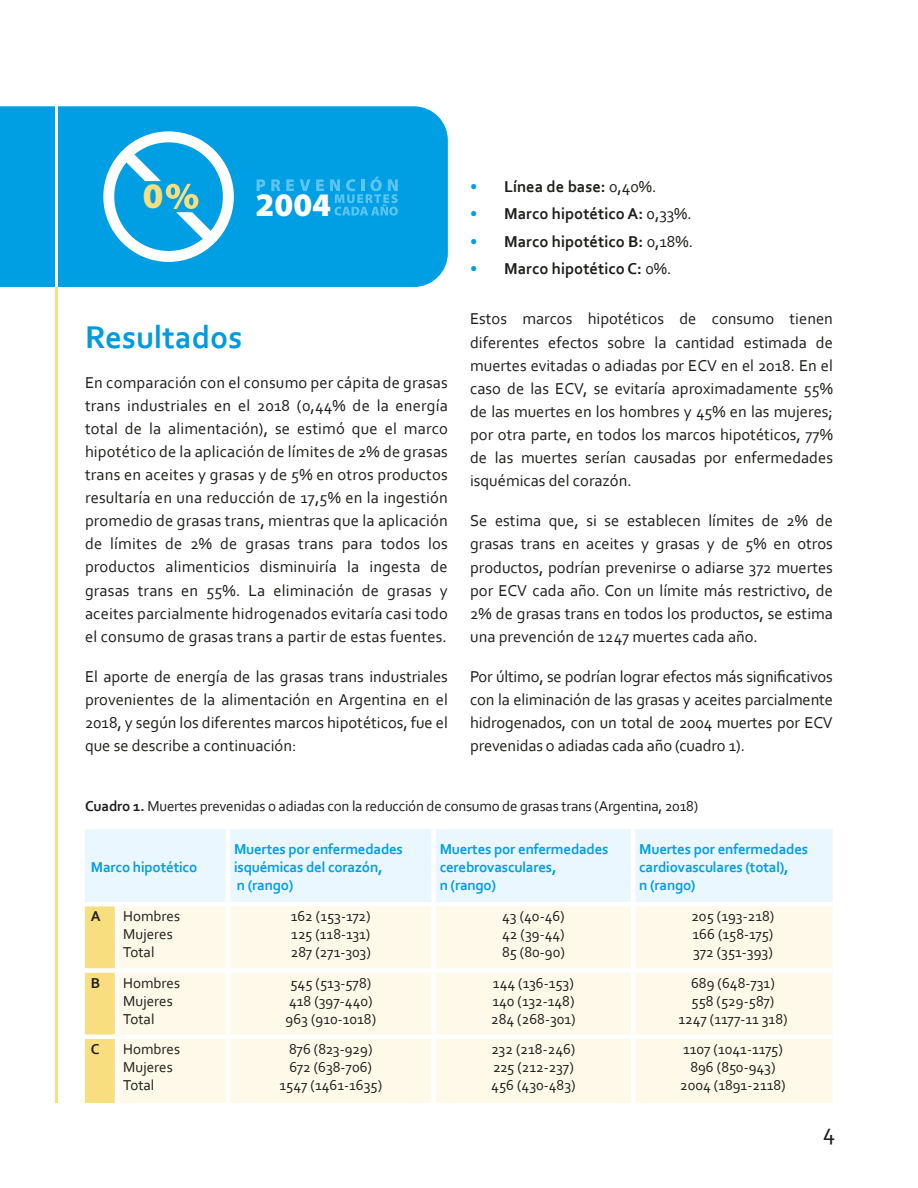
<style>
.page{position:relative;width:918px;height:1188px;background:#fff}
.page>*{position:absolute;margin:0;border:0;box-sizing:border-box;transform-origin:0 0}
.t1{font:900 36px "Myriad Pro";color:#f8de7e}
.t2{font:700 33px "Corbel";color:#009bde}
.t3{font:900 33px "Myriad Pro";color:#fff}
.t4{font:24px "Corbel";color:#1d1d1b}
.t5{font:16.5px/23.1px "Corbel";color:#1d1d1b;text-align:justify}
.t6{font:700 16.5px "Corbel";color:#1d1d1b}
.t7{font:15px/18px "Corbel";color:#1d1d1b}
.t8{font:700 15px/18px "Corbel";letter-spacing:-.015em;color:#009fe3}
.t9{font:700 15px "Corbel";color:#1d1d1b}
.s1{font-weight:400;color:#009fe3}
.s2{font-weight:400}
.s3{font-weight:700}
</style>
<div class="page">
<hr style="left:55px;top:111px;width:2px;height:992px;background:#f8de7e">
<div style="left:0;top:106px;width:448px;height:181px;background:#009fe3"></div>
<div style="left:85px;top:829px;width:748px;height:73px;background:#ebf7fe"></div>
<div style="left:85px;top:906px;width:30px;height:197px;background:#f8de7e"></div>
<div style="left:119px;top:906px;width:714px;height:197px;background:#fef9e9"></div>
<hr style="left:226px;top:829px;width:4px;height:73px;background:#fff">
<div style="left:431px;top:829px;width:5px;height:73px;background:#fff"></div>
<hr style="left:631px;top:829px;width:4px;height:73px;background:#fff">
<hr style="left:226px;top:906px;width:4px;height:62px;background:#fff">
<div style="left:431px;top:906px;width:5px;height:62px;background:#fff"></div>
<hr style="left:631px;top:906px;width:4px;height:62px;background:#fff">
<hr style="left:226px;top:973px;width:4px;height:61px;background:#fff">
<div style="left:431px;top:973px;width:5px;height:61px;background:#fff"></div>
<hr style="left:631px;top:973px;width:4px;height:61px;background:#fff">
<hr style="left:226px;top:1039px;width:4px;height:64px;background:#fff">
<div style="left:431px;top:1039px;width:5px;height:64px;background:#fff"></div>
<hr style="left:631px;top:1039px;width:4px;height:64px;background:#fff">
<div style="left:85px;top:968px;width:32px;height:5px;background:#fff"></div>
<div style="left:117px;top:968px;width:111px;height:5px;background:#fff"></div>
<div style="left:228px;top:968px;width:206px;height:5px;background:#fff"></div>
<div style="left:434px;top:968px;width:199px;height:5px;background:#fff"></div>
<div style="left:633px;top:968px;width:200px;height:5px;background:#fff"></div>
<div style="left:85px;top:1034px;width:32px;height:5px;background:#fff"></div>
<div style="left:117px;top:1034px;width:111px;height:5px;background:#fff"></div>
<div style="left:228px;top:1034px;width:206px;height:5px;background:#fff"></div>
<div style="left:434px;top:1034px;width:199px;height:5px;background:#fff"></div>
<div style="left:633px;top:1034px;width:200px;height:5px;background:#fff"></div>
<svg style="left:103px;top:131px;width:131px;height:131px"></svg>
<svg style="left:257px;top:179px;width:8px;height:12px"></svg>
<svg style="left:271px;top:179px;width:53px;height:12px"></svg>
<svg style="left:330px;top:177px;width:68px;height:39px;background:#21ace8"></svg>
<hr style="left:55px;top:106px;width:2px;height:181px;background:#fff">
<h1 class="t1" style="left:143px;top:176px;width:22px">0</h1>
<h2 class="t3" style="left:256px;top:186px;width:77px">2004</h2>
<h2 class="t2" style="left:85px;top:316px;width:159px">Resultados</h2>
<p class="t5" style="left:85px;top:370px;width:364px">En comparación con el consumo per cápita de grasas trans industriales en el 2018 (0,44% de la energía total de la alimentación), se estimó que el marco hipotético de la aplicación de límites de 2% de grasas trans en aceites y grasas y de 5% en otros productos resultaría en una reducción de 17,5% en la ingestión promedio de grasas trans, mientras que la aplicación de límites de 2% de grasas trans para todos los productos alimenticios disminuiría la ingesta de grasas trans en 55%. La eliminación de grasas y aceites parcialmente hidrogenados evitaría casi todo el consumo de grasas trans a partir de estas fuentes.</p>
<p class="t5" style="left:85px;top:664px;width:364px">El aporte de energía de las grasas trans industriales provenientes de la alimentación en Argentina en el 2018, y según los diferentes marcos hipotéticos, fue el que se describe a continuación:</p>
<p class="t6" style="left:470px;top:176px;width:188px"><span class="s1">•</span> Línea de base: <span class="s2">0,40%.</span></p>
<p class="t6" style="left:470px;top:204px;width:223px"><span class="s1">•</span> Marco hipotético A: <span class="s2">0,33%.</span></p>
<p class="t6" style="left:470px;top:231px;width:224px"><span class="s1">•</span> Marco hipotético B: <span class="s2">0,18%.</span></p>
<p class="t6" style="left:470px;top:258px;width:203px"><span class="s1">•</span> Marco hipotético C: <span class="s2">0%.</span></p>
<p class="t5" style="left:470px;top:307px;width:364px">Estos marcos hipotéticos de consumo tienen diferentes efectos sobre la cantidad estimada de muertes evitadas o adiadas por ECV en el 2018. En el caso de las ECV, se evitaría aproximadamente 55% de las muertes en los hombres y 45% en las mujeres; por otra parte, en todos los marcos hipotéticos, 77% de las muertes serían causadas por enfermedades isquémicas del corazón.</p>
<p class="t5" style="left:470px;top:509px;width:364px">Se estima que, si se establecen límites de 2% de grasas trans en aceites y grasas y de 5% en otros productos, podrían prevenirse o adiarse 372 muertes por ECV cada año. Con un límite más restrictivo, de 2% de grasas trans en todos los productos, se estima una prevención de 1247 muertes cada año.</p>
<p class="t5" style="left:470px;top:664px;width:364px">Por último, se podrían lograr efectos más significativos con la eliminación de las grasas y aceites parcialmente hidrogenados, con un total de 2004 muertes por ECV prevenidas o adiadas cada año (cuadro 1).</p>
<p class="t7" style="left:85px;top:796px;width:615px"><span class="s3">Cuadro 1.</span> Muertes prevenidas o adiadas con la reducción de consumo de grasas trans (Argentina, 2018)</p>
<p class="t8" style="left:91px;top:858px;width:108px">Marco hipotético</p>
<p class="t8" style="left:234px;top:840px;width:170px">Muertes por enfermedades isquémicas del corazón,<br>n (rango)</p>
<p class="t8" style="left:440px;top:840px;width:170px">Muertes por enfermedades cerebrovasculares,<br>n (rango)</p>
<p class="t8" style="left:639px;top:840px;width:170px">Muertes por enfermedades cardiovasculares (total),<br>n (rango)</p>
<p class="t9" style="left:91px;top:907px;width:11px">A</p>
<p class="t7" style="left:123px;top:907px;width:59px">Hombres<br>Mujeres<br>Total</p>
<p class="t7" style="left:291px;top:907px;width:82px;text-align:justify">162 (153-172)<br>125 (118-131)<br>287 (271-303)</p>
<p class="t7" style="left:502px;top:907px;width:64px;text-align:justify">43 (40-46)<br>42 (39-44)<br>85 (80-90)</p>
<p class="t7" style="left:692px;top:907px;width:84px;text-align:justify">205 (193-218)<br>166 (158-175)<br>372 (351-393)</p>
<p class="t9" style="left:91px;top:973px;width:11px">B</p>
<p class="t7" style="left:123px;top:973px;width:59px">Hombres<br>Mujeres<br>Total</p>
<p class="t7" style="left:286px;top:973px;width:92px;text-align:center">545 (513-578)<br>418 (397-440)<br>963 (910-1018)</p>
<p class="t7" style="left:491px;top:973px;width:86px">144 (136-153)<br>140 (132-148)<br>284 (268-301)</p>
<p class="t7" style="left:678px;top:973px;width:111px;text-align:center">689 (648-731)<br>558 (529-587)<br>1247 (1177-11 318)</p>
<p class="t9" style="left:91px;top:1040px;width:10px">C</p>
<p class="t7" style="left:123px;top:1040px;width:59px">Hombres<br>Mujeres<br>Total</p>
<p class="t7" style="left:280px;top:1040px;width:104px;text-align:center">876 (823-929)<br>672 (638-706)<br>1547 (1461-1635)</p>
<p class="t7" style="left:491px;top:1040px;width:86px;text-align:justify">232 (218-246)<br>225 (212-237)<br>456 (430-483)</p>
<p class="t7" style="left:680px;top:1040px;width:107px;text-align:center">1107 (1041-1175)<br>896 (850-943)<br>2004 (1891-2118)</p>
<h3 class="t4" style="left:823px;top:1118px;width:14px">4</h3>
</div>
